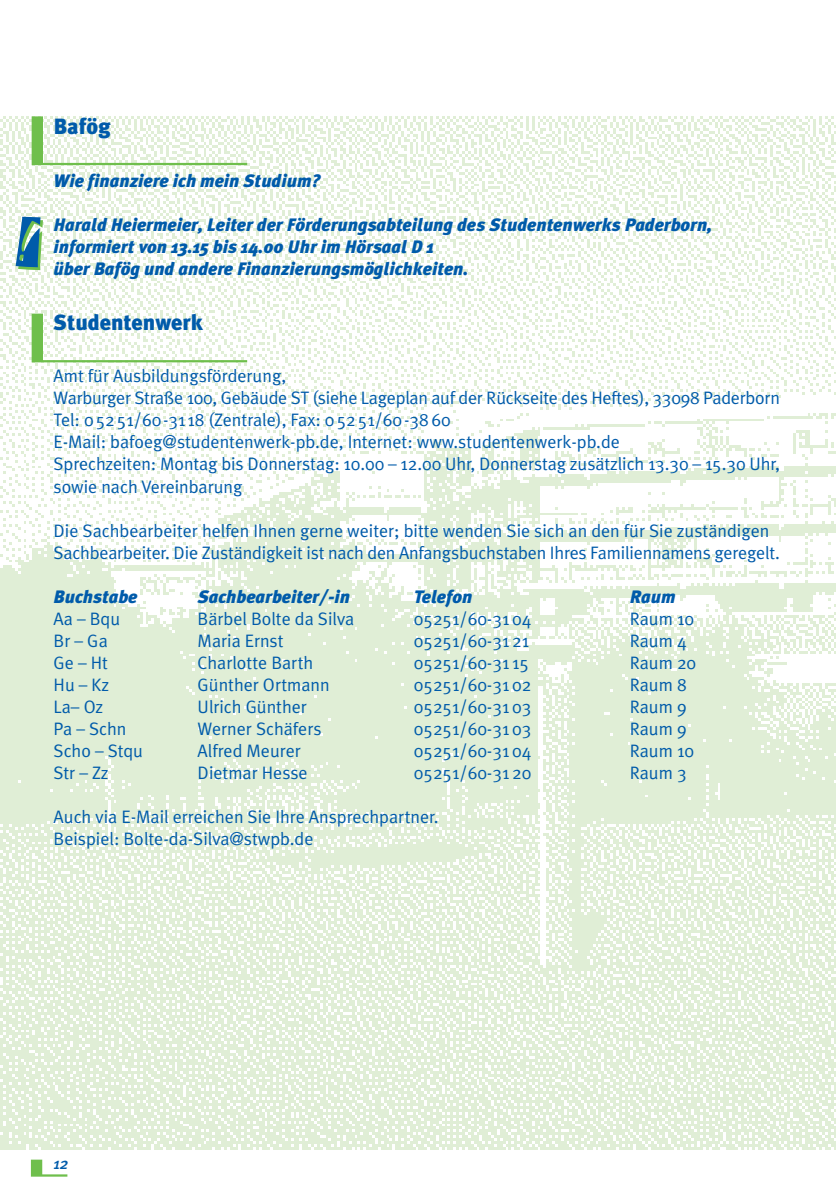
<style>
.page{position:relative;width:836px;height:1197px;background:#fff}
.page>*{position:absolute;margin:0;border:0;box-sizing:border-box;transform-origin:0 0}
.t1{font:900 22px "Meta Plus";color:#005baa}
.t2{font:18px/22px "Meta Plus Normal";color:#005baa}
.t3{font:italic 900 18px/22px "Meta Plus";color:#005baa}
.t4{font:italic 500 16px "Meta Plus";color:#005baa}
</style>
<div class="page">
<svg style="left:31px;top:1159px;width:36px;height:17px"></svg>
<svg style="left:32px;top:116px;width:215px;height:49px"></svg>
<svg style="left:32px;top:313px;width:215px;height:49px"></svg>
<svg style="left:16px;top:217px;width:27px;height:53px"></svg>
<p class="t1" style="left:54px;top:118px;width:58px">Bafög</p>
<p class="t3" style="left:54px;top:171px;width:269px">Wie finanziere ich mein Studium?</p>
<p class="t3" style="left:54px;top:215px;width:660px">Harald Heiermeier, Leiter der Förderungsabteilung des Studentenwerks Paderborn, informiert von 13.15 bis 14.00 Uhr im Hörsaal D 1<br>über Bafög und andere Finanzierungsmöglichkeiten.</p>
<p class="t1" style="left:54px;top:314px;width:151px">Studentenwerk</p>
<p class="t2" style="left:54px;top:367px;width:728px">Amt für Ausbildungsförderung,<br>Warburger Straße 100, Gebäude ST (siehe Lageplan auf der Rückseite des Heftes), 33098 Paderborn Tel: 0 52 51/60-3118 (Zentrale), Fax: 0 52 51/60-38 60<br>E-Mail: bafoeg@studentenwerk-pb.de, Internet: www.studentenwerk-pb.de<br>Sprechzeiten: Montag bis Donnerstag: 10.00 – 12.00 Uhr, Donnerstag zusätzlich 13.30 – 15.30 Uhr, sowie nach Vereinbarung</p>
<p class="t2" style="left:54px;top:521px;width:728px">Die Sachbearbeiter helfen Ihnen gerne weiter; bitte wenden Sie sich an den für Sie zuständigen<br>Sachbearbeiter. Die Zuständigkeit ist nach den Anfangsbuchstaben Ihres Familiennamens geregelt.</p>
<p class="t3" style="left:54px;top:587px;width:85px">Buchstabe</p>
<p class="t3" style="left:198px;top:587px;width:154px">Sachbearbeiter/-in</p>
<p class="t3" style="left:414px;top:587px;width:60px">Telefon</p>
<p class="t3" style="left:630px;top:587px;width:47px">Raum</p>
<p class="t2" style="left:54px;top:609px;width:68px">Aa – Bqu</p>
<p class="t2" style="left:198px;top:609px;width:158px">Bärbel Bolte da Silva</p>
<p class="t2" style="left:414px;top:609px;width:119px">05251/60-31 04</p>
<p class="t2" style="left:630px;top:609px;width:66px">Raum 10</p>
<p class="t2" style="left:54px;top:631px;width:56px">Br – Ga</p>
<p class="t2" style="left:198px;top:631px;width:87px">Maria Ernst</p>
<p class="t2" style="left:414px;top:631px;width:117px">05251/60-31 21</p>
<p class="t2" style="left:630px;top:631px;width:58px">Raum 4</p>
<p class="t2" style="left:54px;top:653px;width:56px">Ge – Ht</p>
<p class="t2" style="left:198px;top:653px;width:117px">Charlotte Barth</p>
<p class="t2" style="left:414px;top:653px;width:117px">05251/60-31 15</p>
<p class="t2" style="left:630px;top:653px;width:68px">Raum 20</p>
<p class="t2" style="left:54px;top:675px;width:57px">Hu – Kz</p>
<p class="t2" style="left:198px;top:675px;width:133px">Günther Ortmann</p>
<p class="t2" style="left:414px;top:675px;width:119px">05251/60-31 02</p>
<p class="t2" style="left:630px;top:675px;width:58px">Raum 8</p>
<p class="t2" style="left:54px;top:697px;width:51px">La– Oz</p>
<p class="t2" style="left:198px;top:697px;width:111px">Ulrich Günther</p>
<p class="t2" style="left:414px;top:697px;width:119px">05251/60-31 03</p>
<p class="t2" style="left:630px;top:697px;width:58px">Raum 9</p>
<p class="t2" style="left:54px;top:719px;width:74px">Pa – Schn</p>
<p class="t2" style="left:198px;top:719px;width:125px">Werner Schäfers</p>
<p class="t2" style="left:414px;top:719px;width:119px">05251/60-31 03</p>
<p class="t2" style="left:630px;top:719px;width:58px">Raum 9</p>
<p class="t2" style="left:54px;top:741px;width:91px">Scho – Stqu</p>
<p class="t2" style="left:198px;top:741px;width:105px">Alfred Meurer</p>
<p class="t2" style="left:414px;top:741px;width:119px">05251/60-31 04</p>
<p class="t2" style="left:630px;top:741px;width:66px">Raum 10</p>
<p class="t2" style="left:54px;top:763px;width:57px">Str – Zz</p>
<p class="t2" style="left:198px;top:763px;width:112px">Dietmar Hesse</p>
<p class="t2" style="left:414px;top:763px;width:119px">05251/60-31 20</p>
<p class="t2" style="left:630px;top:763px;width:58px">Raum 3</p>
<p class="t2" style="left:54px;top:807px;width:387px">Auch via E-Mail erreichen Sie Ihre Ansprechpartner.<br>Beispiel: Bolte-da-Silva@stwpb.de</p>
<p class="t4" style="left:53px;top:1158px;width:17px">12</p>
</div>
